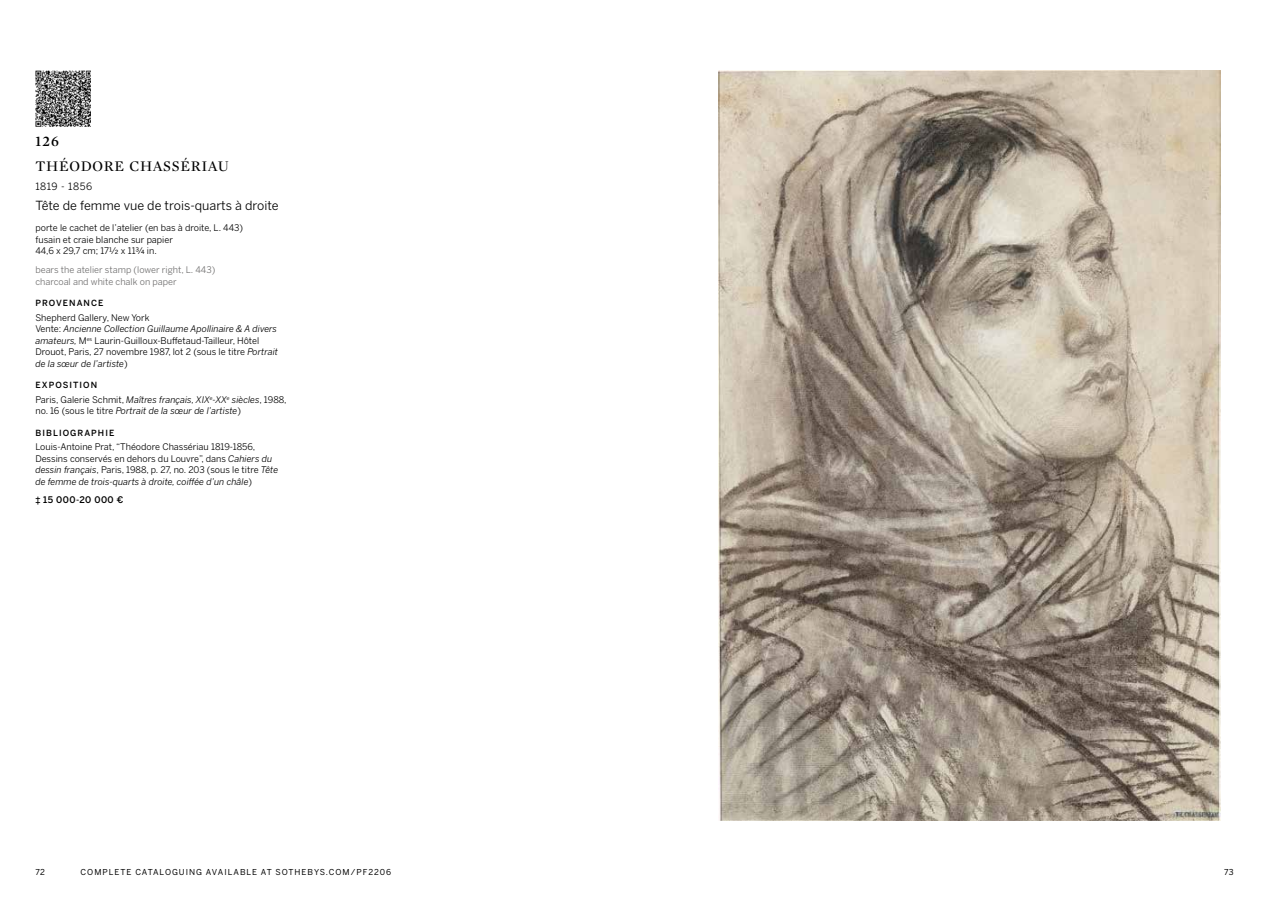
<style>
.page{position:relative;width:1269px;height:899px;background:#fff}
.page>*{position:absolute;margin:0;border:0;box-sizing:border-box;transform-origin:0 0}
.t1{font:15px "Mercury Display";letter-spacing:.05em;color:#000}
.t2{font:600 15px "Mercury Display";color:#000}
.t3{font:12.5px "Benton Sans";color:#000}
.t4{font:10px "Benton Sans";letter-spacing:.05em;color:#000}
.t5{font:9px/11.6px "Benton Sans";color:#000}
.t6{font:italic 9px/11.6px "Benton Sans";color:#000}
.t7{font:9px/11.6px "Benton Sans";color:#706f6f}
.t8{font:500 9px "Benton Sans";letter-spacing:.05em;color:#000}
.t9{font:500 8.5px "Benton Sans";letter-spacing:.125em;color:#000}
.t10{font:8.12px "Benton Sans";letter-spacing:.125em;color:#000}
.s1{font-style:italic}
.s2{font-style:normal}
.s3{font-family:"Arial Unicode MS";font-weight:400}
</style>
<div class="page">
<img style="left:719px;top:71px;width:501px;height:749px">
<img style="left:35px;top:71px;width:56px;height:55px">
<h1 class="t2" style="left:35px;top:131px;width:25px">126</h1>
<h1 class="t1" style="left:35px;top:156px;width:195px">THÉODORE CHASSÉRIAU</h1>
<p class="t4" style="left:35px;top:180px;width:58px">1819 - 1856</p>
<h2 class="t3" style="left:35px;top:198px;width:245px">Tête de femme vue de trois-quarts à droite</h2>
<p class="t5" style="left:35px;top:222px;width:209px">porte le cachet de l’atelier (en bas à droite, L. 443) fusain et craie blanche sur papier<br>44,6 x 29,7 cm; 17½ x 11¾ in.</p>
<p class="t7" style="left:35px;top:264px;width:181px">bears the atelier stamp (lower right, L. 443) charcoal and white chalk on paper</p>
<p class="t9" style="left:35px;top:298px;width:69px">PROVENANCE</p>
<p class="t5" style="left:35px;top:311px;width:244px">Shepherd Gallery, New York<br>Vente: <span class="s1">Ancienne Collection Guillaume Apollinaire &amp; A divers amateurs,</span> M<sup>es</sup> Laurin-Guilloux-Buffetaud-Tailleur, Hôtel Drouot, Paris, 27 novembre 1987, lot 2 (sous le titre <span class="s1">Portrait de la sœur de l’artiste</span>)</p>
<p class="t9" style="left:35px;top:380px;width:63px">EXPOSITION</p>
<p class="t6" style="left:35px;top:393px;width:253px"><span class="s2">Paris, Galerie Schmit,</span> Maîtres français, XIX<sup>e</sup>-XX<sup>e</sup> siècles<span class="s2">, 1988, no. 16 (sous le titre</span> Portrait de la sœur de l’artiste<span class="s2">)</span></p>
<p class="t9" style="left:35px;top:427px;width:80px">BIBLIOGRAPHIE</p>
<p class="t5" style="left:35px;top:441px;width:244px">Louis-Antoine Prat, “Théodore Chassériau 1819-1856, Dessins conservés en dehors du Louvre”, dans <span class="s1">Cahiers du dessin français</span>, Paris, 1988, p. 27, no. 203 (sous le titre <span class="s1">Tête de femme de trois-quarts à droite, coiffée d’un châle</span>)</p>
<p class="t8" style="left:35px;top:494px;width:89px"><span class="s3">‡</span> 15 000-20 000 €</p>
<p class="t10" style="left:35px;top:867px;width:11px">72</p>
<p class="t10" style="left:81px;top:867px;width:312px">COMPLETE CATALOGUING AVAILABLE AT SOTHEBYS.COM/PF2206</p>
<p class="t10" style="left:1224px;top:867px;width:11px">73</p>
</div>
